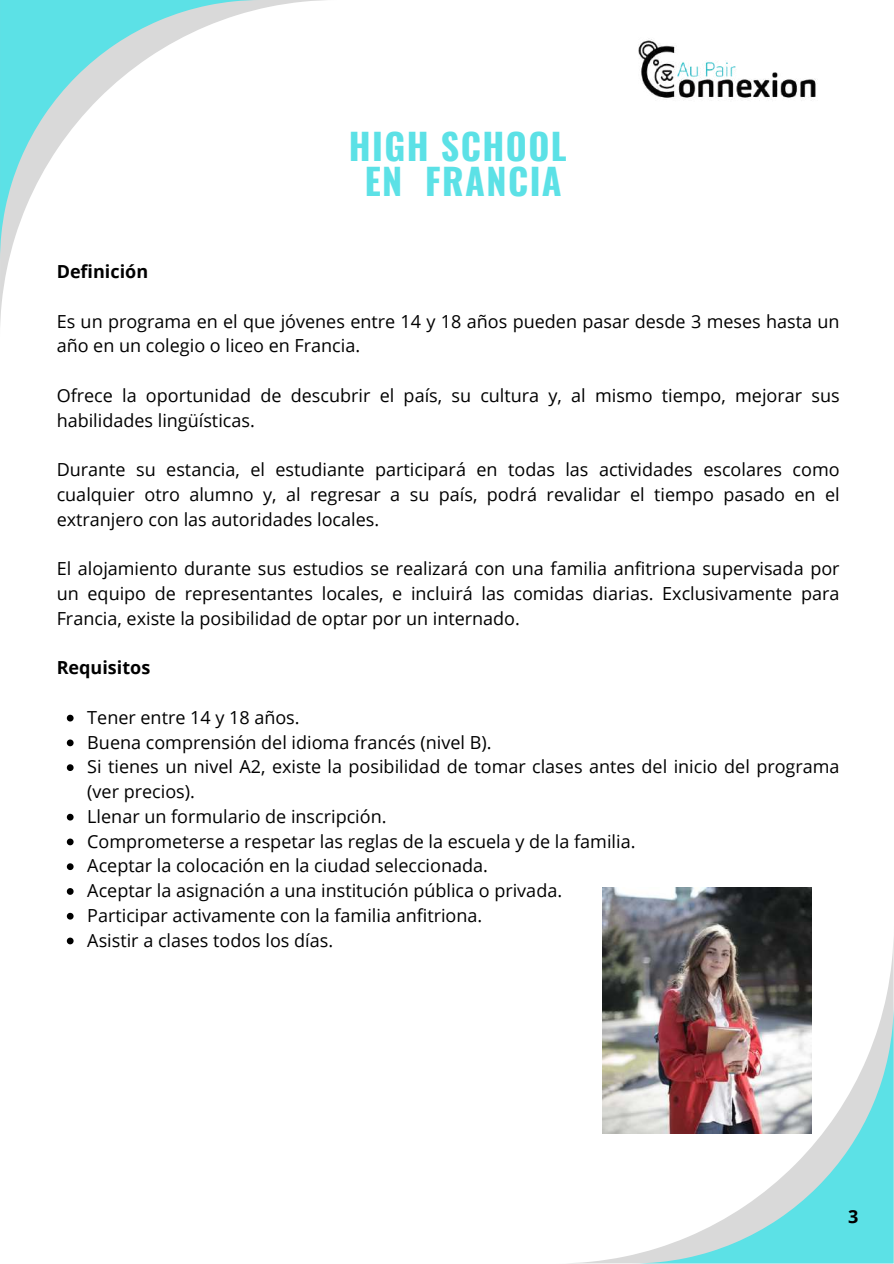
<style>
.page{position:relative;width:894px;height:1264px;background:#fff}
.page>*{position:absolute;margin:0;border:0;box-sizing:border-box;transform-origin:0 0}
.t1{font:700 36px/34.8px "Oswald";letter-spacing:.04em;color:#5ce1e6;text-align:center}
.t2{font:18px/24.8px "Open Sans";color:#000}
.t3{font:700 18px "Open Sans";color:#000}
</style>
<div class="page">
<svg style="left:0;top:0;width:325px;height:325px"></svg>
<svg style="left:0;top:0;width:261px;height:261px"></svg>
<svg style="left:578px;top:926px;width:315px;height:337px"></svg>
<svg style="left:632px;top:1002px;width:261px;height:261px"></svg>
<svg style="left:67px;top:714px;width:7px;height:7px"></svg>
<svg style="left:67px;top:739px;width:7px;height:7px"></svg>
<svg style="left:67px;top:764px;width:7px;height:7px"></svg>
<svg style="left:67px;top:813px;width:7px;height:7px"></svg>
<svg style="left:67px;top:838px;width:7px;height:7px"></svg>
<svg style="left:67px;top:863px;width:7px;height:7px"></svg>
<svg style="left:67px;top:888px;width:7px;height:6px"></svg>
<svg style="left:67px;top:912px;width:7px;height:7px"></svg>
<svg style="left:67px;top:937px;width:7px;height:7px"></svg>
<img style="left:602px;top:888px;width:209px;height:245px">
<img style="left:638px;top:39px;width:178px;height:62px">
<h1 class="t1" style="left:349px;top:128px;width:219px">HIGH SCHOOL<br>EN FRANCIA</h1>
<p class="t3" style="left:57px;top:259px;width:93px">Definición</p>
<p class="t2" style="left:57px;top:308px;width:784px">Es un programa en el que jóvenes entre 14 y 18 años pueden pasar desde 3 meses hasta un año en un colegio o liceo en Francia.</p>
<p class="t2" style="left:57px;top:382px;width:784px">Ofrece la oportunidad de descubrir el país, su cultura y, al mismo tiempo, mejorar sus habilidades lingüísticas.</p>
<p class="t2" style="left:57px;top:457px;width:784px;text-align:justify">Durante su estancia, el estudiante participará en todas las actividades escolares como cualquier otro alumno y, al regresar a su país, podrá revalidar el tiempo pasado en el extranjero con las autoridades locales.</p>
<p class="t2" style="left:57px;top:556px;width:784px;text-align:justify">El alojamiento durante sus estudios se realizará con una familia anfitriona supervisada por un equipo de representantes locales, e incluirá las comidas diarias. Exclusivamente para Francia, existe la posibilidad de optar por un internado.</p>
<p class="t3" style="left:57px;top:655px;width:95px">Requisitos</p>
<p class="t2" style="left:87px;top:704px;width:753px">Tener entre 14 y 18 años.<br>Buena comprensión del idioma francés (nivel B).<br>Si tienes un nivel A2, existe la posibilidad de tomar clases antes del inicio del programa (ver precios).<br>Llenar un formulario de inscripción.<br>Comprometerse a respetar las reglas de la escuela y de la familia.<br>Aceptar la colocación en la ciudad seleccionada.<br>Aceptar la asignación a una institución pública o privada.<br>Participar activamente con la familia anfitriona.<br>Asistir a clases todos los días.</p>
<p class="t3" style="left:848px;top:1204px;width:12px">3</p>
</div>
